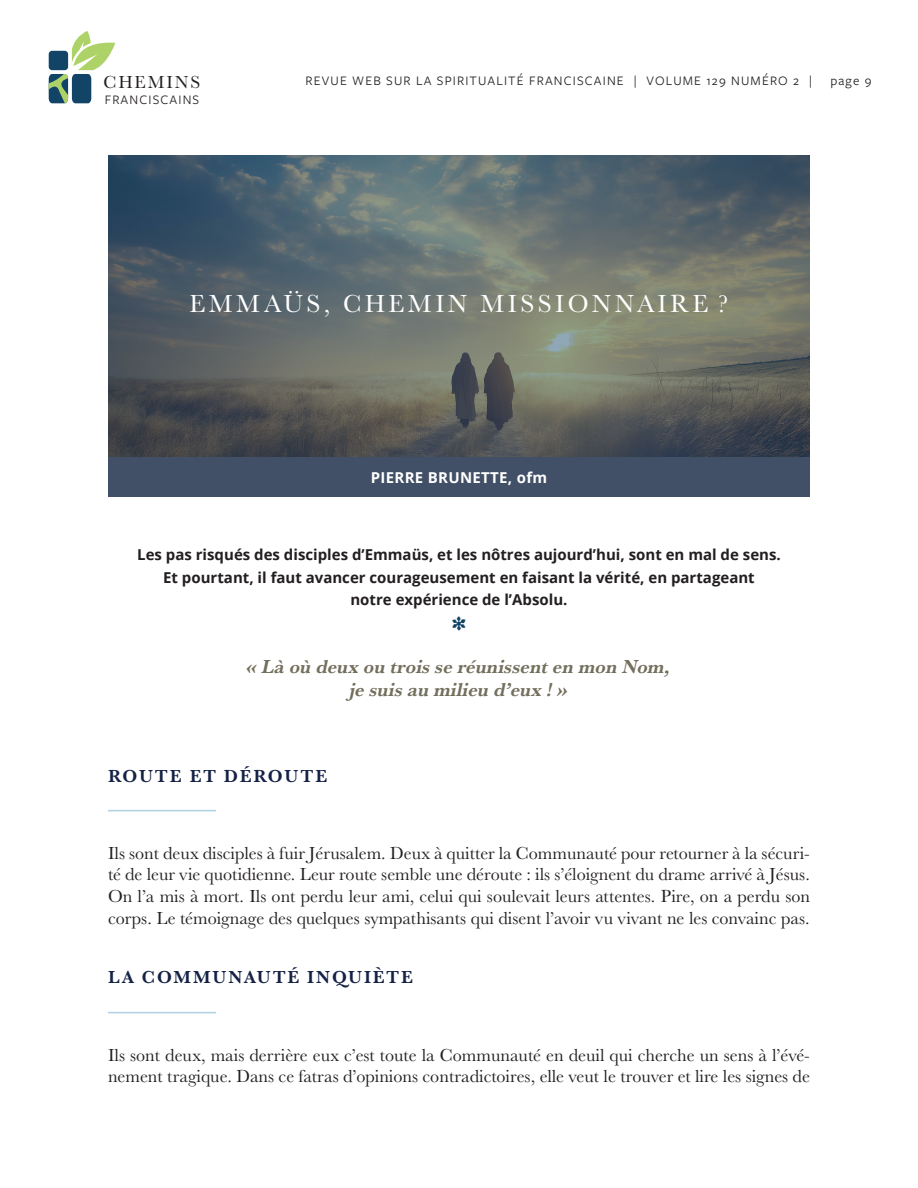
<style>
.page{position:relative;width:918px;height:1188px;background:#fff}
.page>*{position:absolute;margin:0;border:0;box-sizing:border-box;transform-origin:0 0}
.Exergue_source{font:25.5px "Baskerville URW";letter-spacing:.13em;color:#fff}
.Exergue_centrée{font:italic 700 19.5px/23.4px "Baskerville URW";color:#736f5d;text-align:center}
.corps{font:18px/21.6px "Baskerville URW";color:#231f20;text-align:justify}
.sous-titre{font:700 18px "Baskerville URW";letter-spacing:.1em;color:#152246}
.corps-2{font:18px "Baskerville URW";letter-spacing:.1em;color:#231f20}
.Intro_gras{font:700 15px/22.5px "Open Sans";color:#231f20;text-align:center}
.t1{font:700 15px "Open Sans";letter-spacing:.02em;color:#fff}
.t2{font:13.5px "Freight Sans Pro";letter-spacing:.085em;color:#231f20}
</style>
<div class="page">
<svg style="left:49px;top:31px;width:66px;height:72px"></svg>
<hr style="left:108px;top:810px;width:108px;height:1px;background:#b0d0e4">
<hr style="left:108px;top:1012px;width:108px;height:1px;background:#b0d0e4">
<div style="left:108px;top:457px;width:702px;height:40px;background:#415066"></div>
<svg style="left:108px;top:155px;width:702px;height:302px;background:#5e6767"></svg>
<p class="corps-2" style="left:104px;top:70px;width:98px">CHEMINS</p>
<p class="t2" style="left:105px;top:90px;width:96px">FRANCISCAINS</p>
<p class="t2" style="left:306px;top:72px;width:508px">REVUE WEB SUR LA SPIRITUALITÉ FRANCISCAINE | VOLUME 129 NUMÉRO 2 |</p>
<p class="t2" style="left:830px;top:72px;width:43px">page 9</p>
<p class="Exergue_source" style="left:190px;top:286px;width:540px">EMMAÜS, CHEMIN MISSIONNAIRE ?</p>
<p class="t1" style="left:371px;top:467px;width:178px">PIERRE BRUNETTE, ofm</p>
<p class="Intro_gras" style="left:137px;top:543px;width:645px">Les pas risqués des disciples d’Emmaüs, et les nôtres aujourd’hui, sont en mal de sens.<br>Et pourtant, il faut avancer courageusement en faisant la vérité, en partageant<br>notre expérience de l’Absolu.</p>
<p class="Exergue_centrée" style="left:247px;top:654px;width:426px">« Là où deux ou trois se réunissent en mon Nom, je suis au milieu d’eux ! »</p>
<p class="sous-titre" style="left:108px;top:763px;width:221px">ROUTE ET DÉROUTE</p>
<p class="corps" style="left:108px;top:841px;width:704px">Ils sont deux disciples à fuir Jérusalem. Deux à quitter la Communauté pour retourner à la sécuri&shy;té de leur vie quotidienne. Leur route semble une déroute : ils s’éloignent du drame arrivé à Jésus.<br>On l’a mis à mort. Ils ont perdu leur ami, celui qui soulevait leurs attentes. Pire, on a perdu son corps. Le témoignage des quelques sympathisants qui disent l’avoir vu vivant ne les convainc pas.</p>
<p class="sous-titre" style="left:108px;top:965px;width:306px">LA COMMUNAUTÉ INQUIÈTE</p>
<p class="corps" style="left:108px;top:1043px;width:704px">Ils sont deux, mais derrière eux c’est toute la Communauté en deuil qui cherche un sens à l’évé&shy;nement tragique. Dans ce fatras d’opinions contradictoires, elle veut le trouver et lire les signes de</p>
</div>
